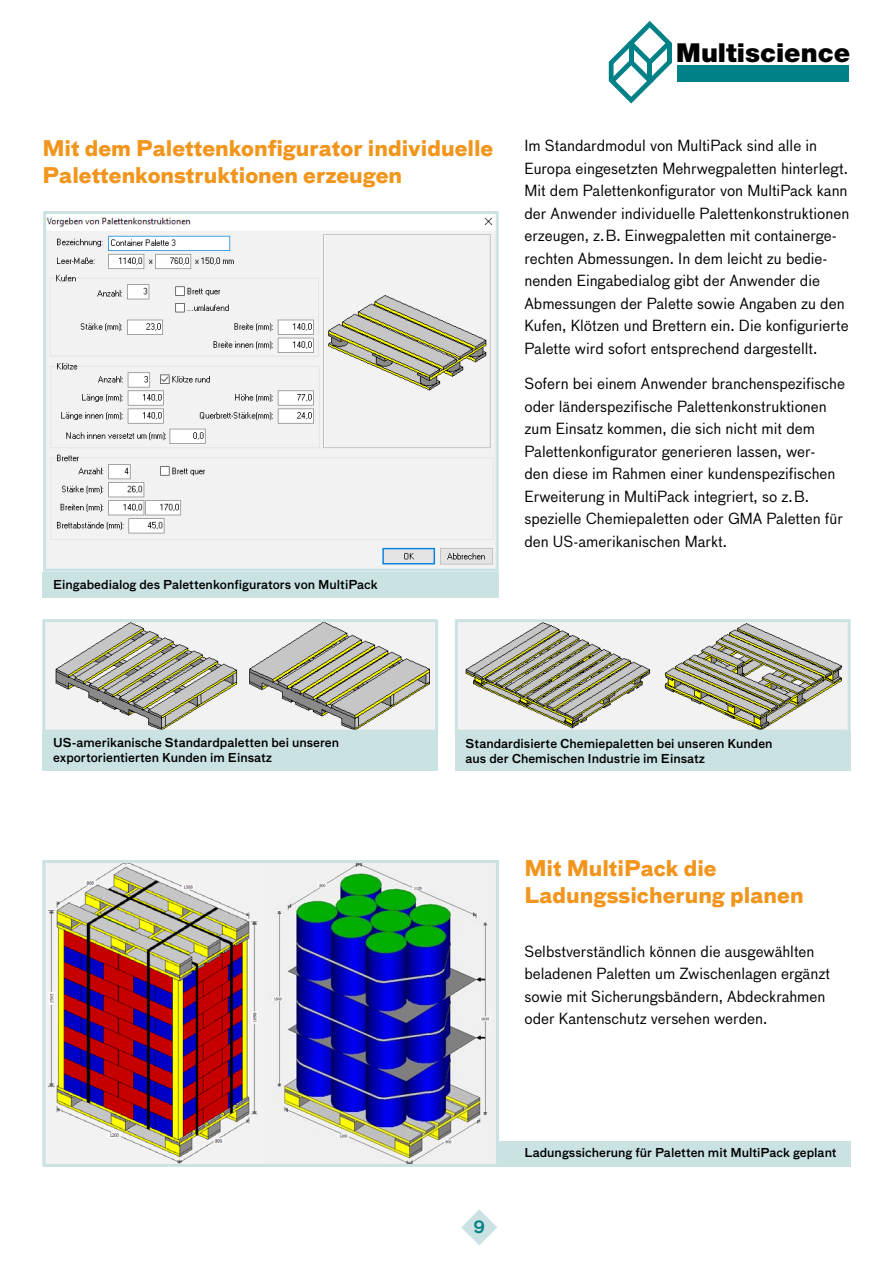
<style>
.page{position:relative;width:893px;height:1263px;background:#fff}
.page>*{position:absolute;margin:0;border:0;box-sizing:border-box;transform-origin:0 0}
.t1{font:900 26.1px "Helvetica Neue";color:#000}
.t2{font:700 21px/27px "Bau LF";color:#f2951c}
.t3{font:500 16.5px "Bau LF";color:#008087}
.t4{font:15px/22.5px "Bau LF";color:#000}
.t5{font:500 12px/15px "Bau LF";color:#000}
</style>
<div class="page">
<svg style="left:461px;top:1209px;width:36px;height:36px"></svg>
<div style="left:43px;top:572px;width:456px;height:25px;background:#cae2e2"></div>
<div style="left:43px;top:732px;width:395px;height:39px;background:#cae2e2"></div>
<div style="left:499px;top:1141px;width:351px;height:25px;background:#cae2e2"></div>
<img style="left:47px;top:864px;width:448px;height:299px">
<div style="left:455px;top:732px;width:395px;height:39px;background:#cae2e2"></div>
<div style="left:43px;top:860px;width:456px;height:307px;border:3px solid #cae2e2"></div>
<img style="left:459px;top:623px;width:195px;height:106px">
<img style="left:654px;top:623px;width:193px;height:106px">
<img style="left:46px;top:623px;width:197px;height:106px">
<img style="left:243px;top:623px;width:191px;height:106px">
<img style="left:47px;top:217px;width:448px;height:351px">
<div style="left:43px;top:211px;width:456px;height:361px;border:3px solid #cae2e2"></div>
<div style="left:455px;top:619px;width:396px;height:114px;border:3px solid #cae2e2"></div>
<div style="left:42px;top:619px;width:396px;height:114px;border:3px solid #cae2e2"></div>
<svg style="left:609px;top:21px;width:63px;height:83px"></svg>
<hr style="left:629px;top:44px;width:4px;height:19px;background:#008087">
<div style="left:647px;top:61px;width:5px;height:18px;background:#008087"></div>
<div style="left:678px;top:65px;width:171px;height:17px;background:#008087"></div>
<h1 class="t1" style="left:676px;top:37px;width:175px">Multiscience</h1>
<h2 class="t2" style="left:43px;top:135px;width:452px">Mit dem Palettenkonfigurator individuelle<br>Palettenkonstruktionen erzeugen</h2>
<p class="t4" style="left:524px;top:135px;width:326px">Im Standardmodul von MultiPack sind alle in Europa eingesetzten Mehrwegpaletten hinterlegt.<br>Mit dem Palettenkonfigurator von MultiPack kann der Anwender individuelle Palettenkonstruktionen erzeugen, z.B. Einwegpaletten mit containerge&shy;rechten Abmessungen. In dem leicht zu bedie&shy;nenden Eingabedialog gibt der Anwender die Abmessungen der Palette sowie Angaben zu den Kufen, Klötzen und Brettern ein. Die konfigurierte Palette wird sofort entsprechend dargestellt.</p>
<p class="t4" style="left:524px;top:373px;width:322px">Sofern bei einem Anwender branchenspezifische oder länderspezifische Palettenkonstruktionen zum Einsatz kommen, die sich nicht mit dem Palettenkonfigurator generieren lassen, wer-<br>den diese im Rahmen einer kundenspezifischen Erweiterung in MultiPack integriert, so z.B. spezielle Chemiepaletten oder GMA Paletten für den US-amerikanischen Markt.</p>
<p class="t5" style="left:53px;top:577px;width:326px">Eingabedialog des Palettenkonfigurators von MultiPack</p>
<p class="t5" style="left:53px;top:735px;width:287px">US-amerikanische Standardpaletten bei unseren exportorientierten Kunden im Einsatz</p>
<p class="t5" style="left:466px;top:736px;width:309px">Standardisierte Chemiepaletten bei unseren Kunden aus der Chemischen Industrie im Einsatz</p>
<h2 class="t2" style="left:524px;top:855px;width:281px">Mit MultiPack die<br>Ladungssicherung planen</h2>
<p class="t4" style="left:524px;top:940px;width:307px">Selbstverständlich können die ausgewählten beladenen Paletten um Zwischenlagen ergänzt sowie mit Sicherungsbändern, Abdeckrahmen oder Kantenschutz versehen werden.</p>
<p class="t3" style="left:474px;top:1215px;width:13px">9</p>
<p class="t5" style="left:524px;top:1146px;width:314px">Ladungssicherung für Paletten mit MultiPack geplant</p>
</div>
